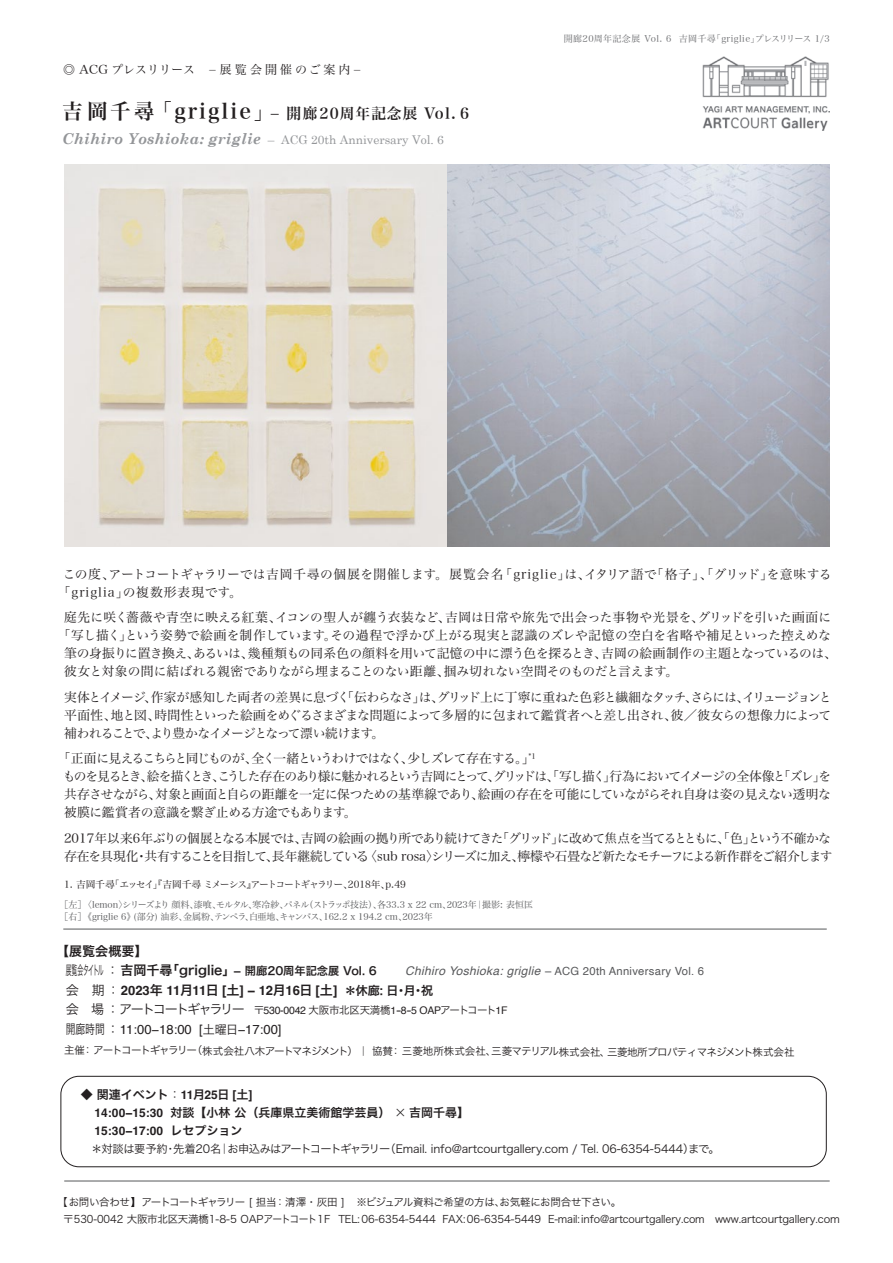
<style>
.page{position:relative;width:893px;height:1263px;background:#fff}
.page>*{position:absolute;margin:0;border:0;box-sizing:border-box;transform-origin:0 0}
.t1{font:15px "Hira Min Pro W6";letter-spacing:.08em;color:#231f20}
.t2{font:700 13.05px "Helvetica";color:#231f20}
.t3{font:13.05px "Helvetica";color:#231f20}
.t4{font:13.05px "Hira Kaku Pro W6";color:#231f20}
.t5{font:12.75px/18px "Hira Min Pro W3";letter-spacing:-.07em;color:#231f20}
.t6{font:12.75px/18px "Hira Min Pro W3";letter-spacing:-.04em;color:#231f20;text-align:justify}
.t7{font:12.75px/18px "Hira Min Pro W3";letter-spacing:.04em;color:#231f20}
.t8{font:12.75px "Hira Min Pro W3";letter-spacing:.005em;color:#231f20}
.t9{font:12.75px "Hira Min Pro W3";color:#231f20}
.t10{font:12px/18px "Hira Kaku Pro W6";color:#231f20}
.t11{font:12px "Century Schoolbook";color:#939598}
.t12{font:12px "Hira Min Pro W3";letter-spacing:.145em;color:#231f20}
.t13{font:700 12px "Helvetica";color:#231f20}
.t14{font:11.25px "Hira Kaku Pro W3";letter-spacing:-.01em;color:#231f20}
.t15{font:11.25px "Helvetica";letter-spacing:.025em;color:#57585a}
.t16{font:11.25px "Hira Kaku Pro W6";color:#231f20}
.t17{font:10.5px "Hira Kaku Pro W3";letter-spacing:-.015em;color:#231f20}
.t18{font:10.5px "Hira Kaku Pro W3";letter-spacing:-.055em;color:#231f20}
.t19{font:10.5px "Hira Kaku Pro W3";letter-spacing:-.04em;color:#231f20}
.t20{font:10.5px "Helvetica";letter-spacing:-.025em;color:#231f20}
.t21{font:9.75px "Hira Min Pro W3";letter-spacing:-.115em;color:#231f20}
.t22{font:9px/12px "Hira Min Pro W3";color:#57585a}
.t23{font:9px "Hira Min Pro W3";letter-spacing:.05em;color:#6c6d70}
.s1{font-size:21px}
.s2{font-weight:700;font-style:italic;font-size:15px}
.s3{font-family:"Koz Min Pro"}
.s4{font-family:"Hira Kaku Pro W3";font-size:13.05px}
.s5{font-size:13.05px}
.s6{font-family:"Hira Kaku Pro W3";font-weight:400}
.s7{font-family:"Hira Kaku Pro W6";font-weight:400}
.s8{font-family:"Hira Kaku Pro W6";font-weight:400;font-size:12px}
.s9{font-family:"Hira Kaku Pro W3"}
.s10{font-family:"Hira Kaku Pro W3";font-size:12px}
.s11{font-family:"Helvetica";font-weight:700}
.s12{font-family:"Koz Go Pr 6 N"}
.s13{font-style:italic;font-size:12px}
.s14{font-family:"Hira Min Pro W3"}
</style>
<div class="page">
<img style="left:702px;top:56px;width:128px;height:75px">
<hr style="left:64px;top:1181px;width:766px;height:1px;background:#57585a">
<hr style="left:63px;top:929px;width:764px;height:1px;background:#57585a">
<div style="left:61px;top:1076px;width:765px;height:91px;border:1px solid #231f20;border-radius:18px"></div>
<img style="left:65px;top:164px;width:764px;height:383px">
<p class="t12" style="left:63px;top:59px;width:300px">◎ ACGプレスリリース -展覧会開催のご案内-</p>
<p class="t1" style="left:62px;top:100px;width:409px"><span class="s1">吉岡千尋「griglie」</span>- 開廊20周年記念展 Vol. 6</p>
<p class="t11" style="left:62px;top:132px;width:383px"><span class="s2">Chihiro Yoshioka: griglie</span> – ACG 20th Anniversary Vol. 6</p>
<p class="t23" style="left:564px;top:31px;width:267px">開廊20周年記念展 Vol. 6 吉岡千尋「griglie」プレスリリース 1/3</p>
<p class="t7" style="left:58px;top:564px;width:775px;text-indent:5px">この度、アートコートギャラリーでは吉岡千尋の個展を開催します。展覧会名「griglie」は、イタリア語で「格子」、「グリッド」を意味する「griglia」の複数形表現です。</p>
<p class="t8" style="left:64px;top:606px;width:769px">庭先に咲く薔薇や青空に映える紅葉、イコンの聖人が纏う衣装など、吉岡は日常や旅先で出会った事物や光景を、グリッドを引いた画面に</p>
<p class="t9" style="left:58px;top:625px;width:775px">「写し描く」という姿勢で絵画を制作しています。その過程で浮かび上がる現実と認識のズレや記憶の空白を省略や補足といった控えめな</p>
<p class="t6" style="left:64px;top:643px;width:774px">筆の身振りに置き換え、あるいは、幾種類もの同系色の顔料を用いて記憶の中に漂う色を探るとき、吉岡の絵画制作の主題となっているのは、</p>
<p class="t6" style="left:64px;top:661px;width:616px">彼女と対象の間に結ばれる親密でありながら埋まることのない距離、掴み切れない空間そのものだと言えます。</p>
<p class="t6" style="left:64px;top:687px;width:769px">実体とイメージ、作家が感知した両者の差異に息づく「伝わらなさ」は、グリッド上に丁寧に重ねた色彩と繊細なタッチ、さらには、イリュージョンと平面性、地と図、時間性といった絵画をめぐるさまざまな問題によって多層的に包まれて鑑賞者へと差し出され、彼／彼女らの想像力によって補われることで、より豊かなイメージとなって漂い続けます。</p>
<p class="t5" style="left:63px;top:748px;width:770px;text-indent:-5px">「正面に見えるこちらと同じものが、全く一緒というわけではなく、少しズレて存在する。」<sup>*1<br></sup>ものを見るとき、絵を描くとき、こうした存在のあり様に魅かれるという吉岡にとって、グリッドは、「写し描く」行為においてイメージの全体像と「ズレ」を共存させながら、対象と画面と自らの距離を一定に保つための基準線であり、絵画の存在を可能にしていながらそれ自身は姿の見えない透明な被膜に鑑賞者の意識を繋ぎ止める方途でもあります。</p>
<p class="t5" style="left:64px;top:828px;width:770px">2017年以来6年ぶりの個展となる本展では、吉岡の絵画の拠り所であり続けてきた「グリッド」に改めて焦点を当てるとともに、「色」という不確かな存在を具現化・共有することを目指して、長年継続し<span class="s3">ている</span>〈sub rosa〉シリーズに加え、檸檬や石畳など新たなモチーフによる新作群をご紹介します</p>
<p class="t22" style="left:60px;top:898px;width:475px">［左］ 〈lemon〉シリーズより 顔料、漆喰、モルタル、寒冷紗、パネル（ストラッポ技法）、各33.3 x 22 cm、2023年｜撮影: 表恒匡［右］ 《griglie 6》(部分) 油彩、金属粉、テンペラ、白亜地、キャンバス、162.2 x 194.2 cm、2023年</p>
<p class="t21" style="left:64px;top:875px;width:343px">1. 吉岡千尋「エッセイ」『吉岡千尋 ミメーシス』アートコートギャラリー、2018年、p.49</p>
<p class="t4" style="left:56px;top:939px;width:93px">【展覧会概要】</p>
<p class="t16" style="left:66px;top:961px;width:313px"><span class="s4">展覧会タイトル：</span> <span class="s5">吉岡千尋「griglie」</span>- 開廊20周年記念展 Vol. 6</p>
<p class="t2" style="left:66px;top:982px;width:369px"><span class="s6">会　期：</span> 2023<span class="s7">年</span> 11<span class="s7">月</span>11<span class="s7">日</span> [<span class="s7">土</span>] − 12<span class="s7">月</span>16<span class="s7">日</span> [<span class="s7">土</span>] <span class="s8">＊休廊: 日・月・祝</span></p>
<p class="t20" style="left:66px;top:1002px;width:443px"><span class="s4">会　場： アートコートギャラリー</span> <span class="s9">〒</span>530-0042 <span class="s9">大阪市北区天満橋</span>1-8-5 OAP<span class="s9">アートコート</span>1F</p>
<p class="t3" style="left:66px;top:1019px;width:217px"><span class="s9">開廊時間：</span> 11:00−18:00 [<span class="s10">土曜日</span>−17:00]</p>
<p class="t18" style="left:64px;top:1042px;width:732px">主催：アートコートギャラリー（株式会社八木アートマネジメント）｜ 協賛： 三菱地所株式会社、三菱マテリアル株式会社、三菱地所プロパティマネジメント株式会社</p>
<p class="t10" style="left:95px;top:1085px;width:376px;text-indent:-14px">◆ 関連イベント<span class="s9">：</span><span class="s11">11</span>月<span class="s11">25</span>日 <span class="s11">[</span>土<span class="s11">]<br>14:00−15:30</span> 対談【小林 公（兵庫県立美術館学芸員） <span class="s12">×</span> 吉岡千尋】</p>
<p class="t13" style="left:95px;top:1123px;width:149px">15:30−17:00 <span class="s7">レセプション</span></p>
<p class="t14" style="left:81px;top:1138px;width:641px">　＊対談は要予約・先着20名｜お申込みはアートコートギャラリー（Email. info@artcourtgallery.com / Tel. 06-6354-5444）まで。</p>
<p class="t15" style="left:405px;top:963px;width:300px"><span class="s13">Chihiro Yoshioka: griglie</span> – ACG 20th Anniversary Vol. 6</p>
<p class="t19" style="left:58px;top:1192px;width:565px"><span class="s14">【</span>お問い合わせ】アートコートギャラリー [ 担当：清澤・灰田 ] 　※ビジュアル資料ご希望の方は、お気軽にお問合せ下さい。</p>
<p class="t17" style="left:63px;top:1210px;width:643px">〒530-0042 大阪市北区天満橋1-8-5 OAPアートコート1F TEL:06-6354-5444 FAX:06-6354-5449 E-mail: info@artcourtgallery.com</p>
<p class="t17" style="left:715px;top:1210px;width:126px">www.artcourtgallery.com</p>
</div>
